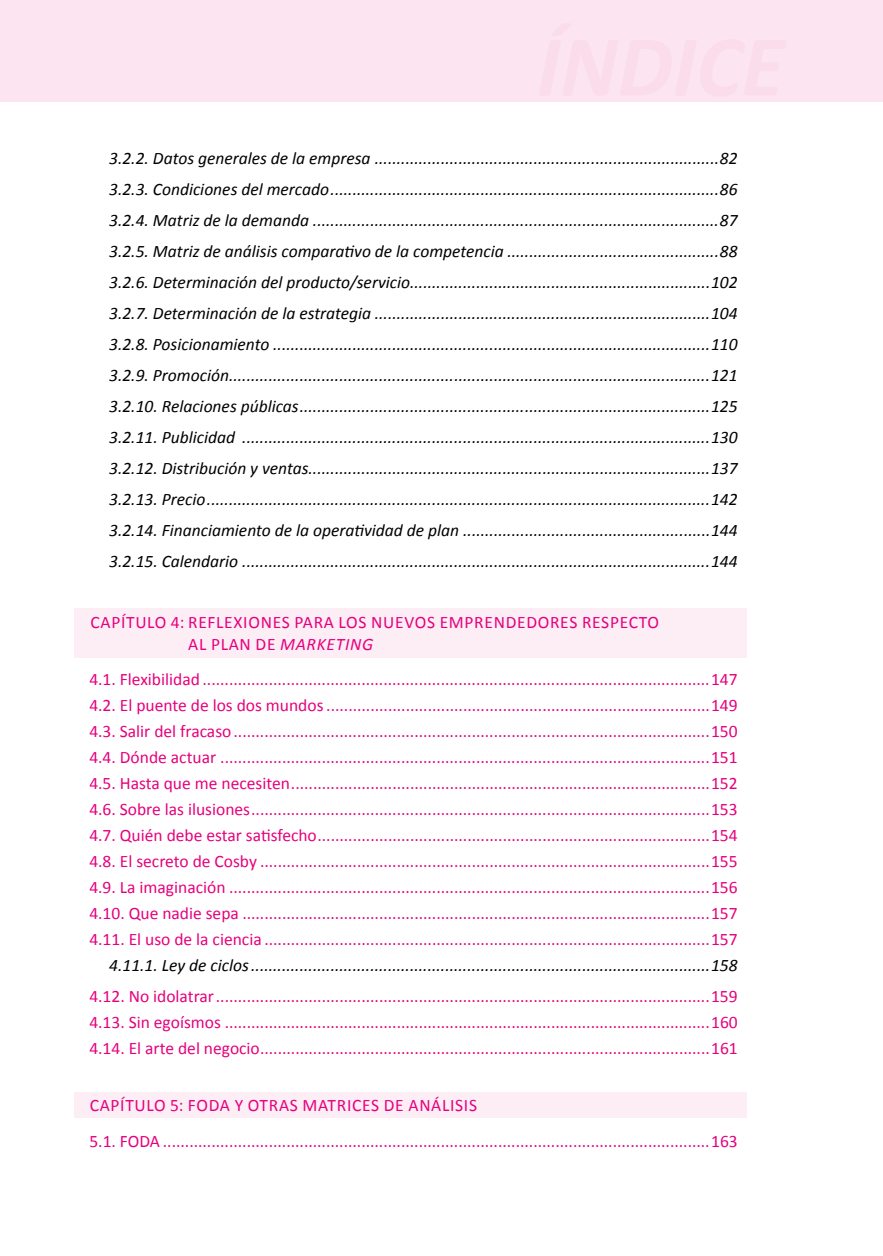
<style>
.page{position:relative;width:883px;height:1256px;background:#fff}
.page>*{position:absolute;margin:0;border:0;box-sizing:border-box;transform-origin:0 0}
.t1{font:17.5px/25.9px "Calibri";color:#e6007d;text-align:justify}
.t2{font:italic 17.5px/31px "Calibri";color:#000;text-align:justify}
.t3{font:17.5px/21px "Calibri";letter-spacing:.04em;color:#e6007d}
.s1{font-style:italic}
</style>
<div class="page">
<div style="left:74px;top:608px;width:673px;height:49px;background:#fdeef6"></div>
<div style="left:74px;top:1092px;width:673px;height:25px;background:#fdeef6"></div>
<div style="left:0;top:0;width:883px;height:102px;background:#fce5f1"></div>
<p class="t2" style="left:109px;top:142px;width:630px">3.2.2. Datos generales de la empresa ..............................................................................82<br>3.2.3. Condiciones del mercado........................................................................................86<br>3.2.4. Matriz de la demanda ............................................................................................87<br>3.2.5. Matriz de análisis comparativo de la competencia ................................................88<br>3.2.6. Determinación del producto/servicio....................................................................102<br>3.2.7. Determinación de la estrategia ............................................................................104<br>3.2.8. Posicionamiento ...................................................................................................110<br>3.2.9. Promoción.............................................................................................................121<br>3.2.10. Relaciones públicas.............................................................................................125<br>3.2.11. Publicidad ..........................................................................................................130<br>3.2.12. Distribución y ventas...........................................................................................137<br>3.2.13. Precio..................................................................................................................142<br>3.2.14. Financiamiento de la operatividad de plan ........................................................144<br>3.2.15. Calendario ..........................................................................................................144</p>
<p class="t3" style="left:188px;top:612px;width:472px;text-indent:-98px">CAPÍTULO 4: REFLEXIONES PARA LOS NUEVOS EMPRENDEDORES RESPECTO<br>AL PLAN DE <span class="s1">MARKETING</span></p>
<p class="t1" style="left:89px;top:666px;width:650px">4.1. Flexibilidad ...................................................................................................................147<br>4.2. El puente de los dos mundos.......................................................................................149<br>4.3. Salir del fracaso............................................................................................................150<br>4.4. Dónde actuar ...............................................................................................................151<br>4.5. Hasta que me necesiten...............................................................................................152<br>4.6. Sobre las ilusiones........................................................................................................153<br>4.7. Quién debe estar satisfecho.........................................................................................154<br>4.8. El secreto de Cosby ......................................................................................................155<br>4.9. La imaginación .............................................................................................................156<br>4.10. Que nadie sepa ..........................................................................................................157<br>4.11. El uso de la ciencia .....................................................................................................157</p>
<p class="t2" style="left:109px;top:948px;width:630px">4.11.1. Ley de ciclos........................................................................................................158</p>
<p class="t1" style="left:89px;top:983px;width:650px">4.12. No idolatrar................................................................................................................159<br>4.13. Sin egoísmos ..............................................................................................................160<br>4.14. El arte del negocio......................................................................................................161</p>
<p class="t3" style="left:89px;top:1086px;width:650px;line-height:35.9px">CAPÍTULO 5: FODA Y OTRAS MATRICES DE ANÁLISIS<br>5.1. FODA ............................................................................................................................163</p>
</div>
